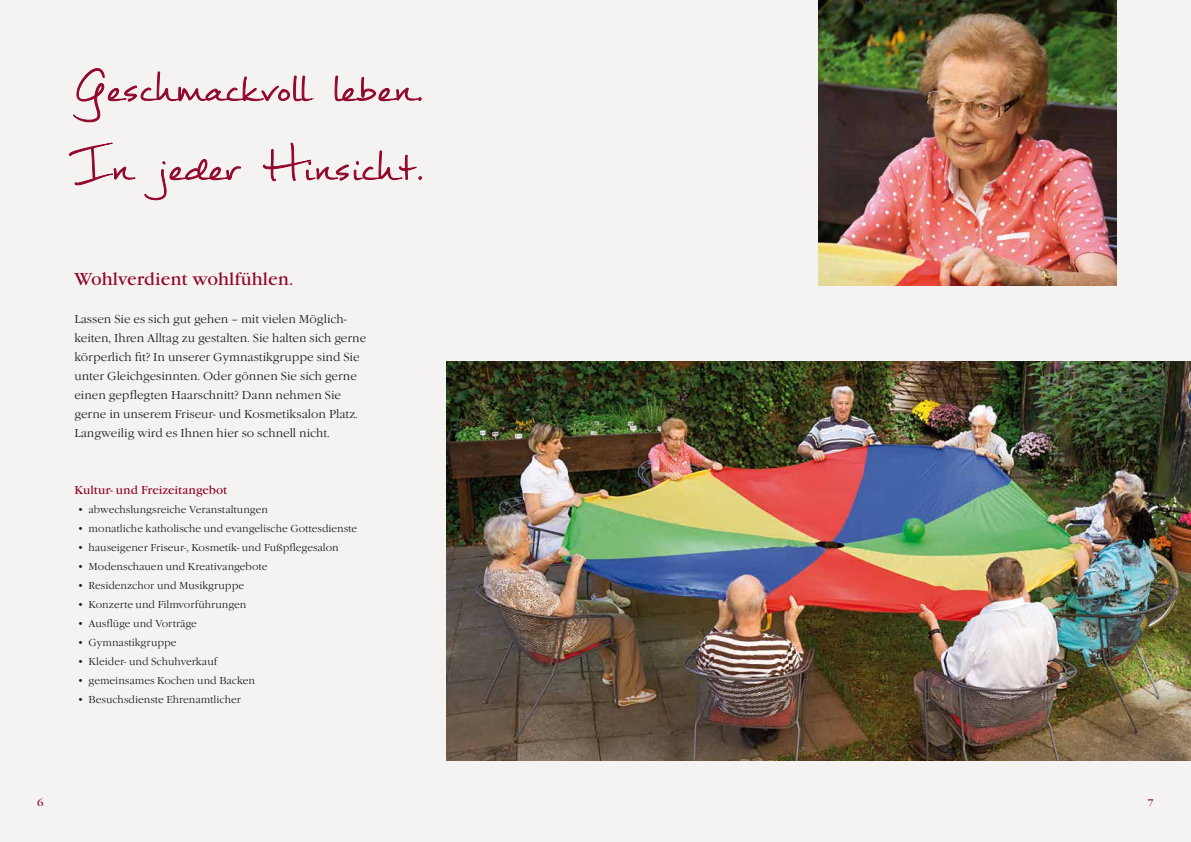
<style>
.page{position:relative;width:1191px;height:842px;background:#f4f3f2}
.page>*{position:absolute;margin:0;border:0;box-sizing:border-box;transform-origin:0 0}
.t1{font:77px/79px "Mathilde";letter-spacing:.02em;color:#92062a}
.t2{font:18px "Garamond Itc T Boo";color:#92062a}
.t3{font:300 12px/19px "Garamond Itc T";color:#1a171c}
.t4{font:12px "Garamond Itc T Boo";color:#92062a}
.t5{font:300 10.5px "Garamond Itc T";color:#1a171c}
.t6{font:10px "Garamond Itc T Boo";color:#92062a;scale:1.09 1}
</style>
<div class="page">
<img style="left:446px;top:361px;width:745px;height:399px">
<img style="left:819px;top:0;width:297px;height:285px">
<svg style="left:73px;top:68px;width:239px;height:55px"></svg>
<svg style="left:334px;top:75px;width:88px;height:26px"></svg>
<svg style="left:69px;top:143px;width:67px;height:43px"></svg>
<svg style="left:144px;top:159px;width:97px;height:41px"></svg>
<svg style="left:263px;top:142px;width:159px;height:40px"></svg>
<h1 class="t1" style="left:74px;top:35px;width:352px">Geschmackvoll leben.<br>In jeder Hinsicht.</h1>
<h2 class="t2" style="left:74px;top:269px;width:220px">Wohlverdient wohlfühlen.</h2>
<p class="t3" style="left:74px;top:310px;width:293px">Lassen Sie es sich gut gehen – mit vielen Möglich&shy;keiten, Ihren Alltag zu gestalten. Sie halten sich gerne körperlich fit? In unserer Gymnastikgruppe sind Sie unter Gleichgesinnten. Oder gönnen Sie sich gerne einen gepflegten Haarschnitt? Dann nehmen Sie gerne in unserem Friseur- und Kosmetiksalon Platz.<br>Langweilig wird es Ihnen hier so schnell nicht.</p>
<p class="t4" style="left:74px;top:483px;width:154px">Kultur- und Freizeitangebot</p>
<p class="t5" style="left:77px;top:504px;width:192px">• abwechslungsreiche Veranstaltungen</p>
<p class="t5" style="left:77px;top:523px;width:281px">• monatliche katholische und evangelische Gottesdienste</p>
<p class="t5" style="left:77px;top:542px;width:263px">• hauseigener Friseur-, Kosmetik- und Fußpflegesalon</p>
<p class="t5" style="left:77px;top:561px;width:192px">• Modenschauen und Kreativangebote</p>
<p class="t5" style="left:77px;top:580px;width:168px">• Residenzchor und Musikgruppe</p>
<p class="t5" style="left:77px;top:599px;width:171px">• Konzerte und Filmvorführungen</p>
<p class="t5" style="left:77px;top:618px;width:121px">• Ausflüge und Vorträge</p>
<p class="t5" style="left:77px;top:637px;width:101px">• Gymnastikgruppe</p>
<p class="t5" style="left:77px;top:656px;width:142px">• Kleider- und Schuhverkauf</p>
<p class="t5" style="left:77px;top:675px;width:179px">• gemeinsames Kochen und Backen</p>
<p class="t5" style="left:77px;top:694px;width:165px">• Besuchsdienste Ehrenamtlicher</p>
<p class="t6" style="left:37px;top:796px;width:7px">6</p>
<p class="t6" style="left:1147px;top:796px;width:7px">7</p>
</div>
